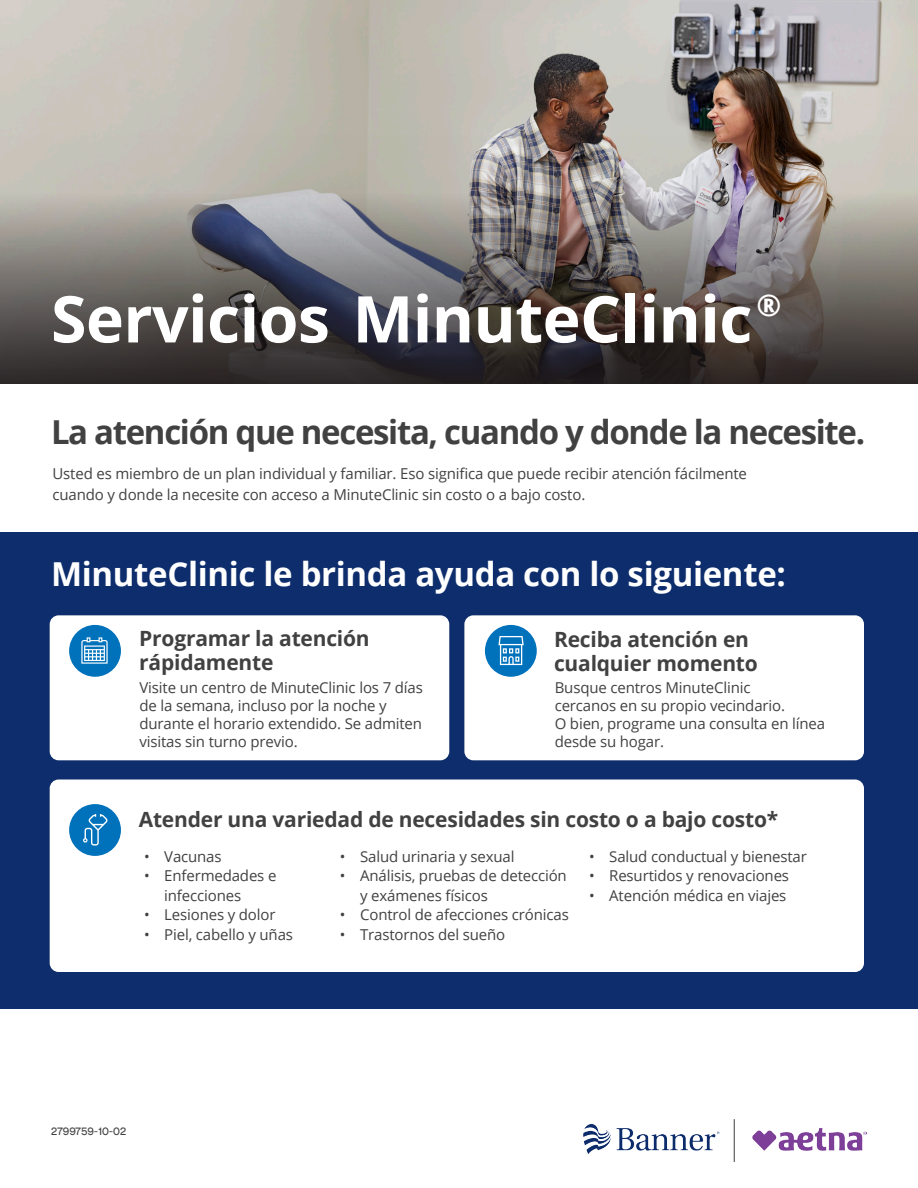
<style>
.page{position:relative;width:918px;height:1188px;background:#fff}
.page>*{position:absolute;margin:0;border:0;box-sizing:border-box;transform-origin:0 0}
.t1{font:700 64.5px "Open Sans";letter-spacing:-.01em;color:#fff}
.t2{font:700 33px "Open Sans";letter-spacing:-.04em;color:#414141}
.t3{font:700 33px "Open Sans";letter-spacing:-.01em;color:#fff}
.t4{font:700 21px/24px "Open Sans";letter-spacing:-.01em;color:#414141}
.t5{font:15px/18px "Open Sans";letter-spacing:-.01em;color:#414141}
.t6{font:10.8px "CVS Health Sans";letter-spacing:-.01em;color:#414141}
</style>
<div class="page">
<img style="left:0;top:0;width:918px;height:384px">
<div style="left:0;top:532px;width:918px;height:477px;background:#0d2d6c"></div>
<svg style="left:0;top:136px;width:917px;height:248px;background:#76716f"></svg>
<div style="left:50px;top:615px;width:399px;height:145px;background:#fff;border-radius:9px"></div>
<div style="left:464px;top:615px;width:400px;height:145px;background:#fff;border-radius:9px"></div>
<div style="left:50px;top:780px;width:814px;height:192px;background:#fff;border-radius:9px"></div>
<img style="left:584px;top:1119px;width:283px;height:43px">
<svg style="left:69px;top:624px;width:52px;height:53px"></svg>
<svg style="left:484px;top:624px;width:53px;height:53px"></svg>
<svg style="left:69px;top:804px;width:52px;height:52px"></svg>
<h1 class="t1" style="left:51px;top:273px;width:732px">Servicios MinuteClinic<sup>®</sup></h1>
<h2 class="t2" style="left:51px;top:409px;width:816px">La atención que necesita, cuando y donde la necesite.</h2>
<p class="t5" style="left:53px;top:462px;width:696px;line-height:21px">Usted es miembro de un plan individual y familiar. Eso significa que puede recibir atención fácilmente cuando y donde la necesite con acceso a MinuteClinic sin costo o a bajo costo.</p>
<h2 class="t3" style="left:51px;top:551px;width:736px">MinuteClinic le brinda ayuda con lo siguiente:</h2>
<h3 class="t4" style="left:139px;top:626px;width:232px">Programar la atención rápidamente</h3>
<p class="t5" style="left:140px;top:678px;width:285px">Visite un centro de MinuteClinic los 7 días de la semana, incluso por la noche y durante el horario extendido. Se admiten visitas sin turno previo.</p>
<h3 class="t4" style="left:554px;top:627px;width:205px">Reciba atención en cualquier momento</h3>
<p class="t5" style="left:555px;top:678px;width:272px">Busque centros MinuteClinic<br>cercanos en su propio vecindario.<br>O bien, programe una consulta en línea desde su hogar.</p>
<h3 class="t4" style="left:139px;top:807px;width:641px">Atender una variedad de necesidades sin costo o a bajo costo*</h3>
<p class="t5" style="left:144px;top:847px;width:79px">• Vacunas</p>
<p class="t5" style="left:164px;top:866px;width:114px;line-height:19.5px;text-indent:-20px">• Enfermedades e infecciones</p>
<p class="t5" style="left:144px;top:905px;width:133px">• Lesiones y dolor</p>
<p class="t5" style="left:144px;top:925px;width:151px">• Piel, cabello y uñas</p>
<p class="t5" style="left:340px;top:847px;width:176px">• Salud urinaria y sexual</p>
<p class="t5" style="left:360px;top:866px;width:208px;line-height:19.5px;text-indent:-20px">• Análisis, pruebas de detección y exámenes físicos</p>
<p class="t5" style="left:340px;top:905px;width:230px">• Control de afecciones crónicas</p>
<p class="t5" style="left:340px;top:925px;width:167px">• Trastornos del sueño</p>
<p class="t5" style="left:589px;top:847px;width:219px">• Salud conductual y bienestar</p>
<p class="t5" style="left:589px;top:866px;width:202px">• Resurtidos y renovaciones</p>
<p class="t5" style="left:589px;top:886px;width:199px">• Atención médica en viajes</p>
<p class="t6" style="left:51px;top:1125px;width:76px">2799759-10-02</p>
</div>
